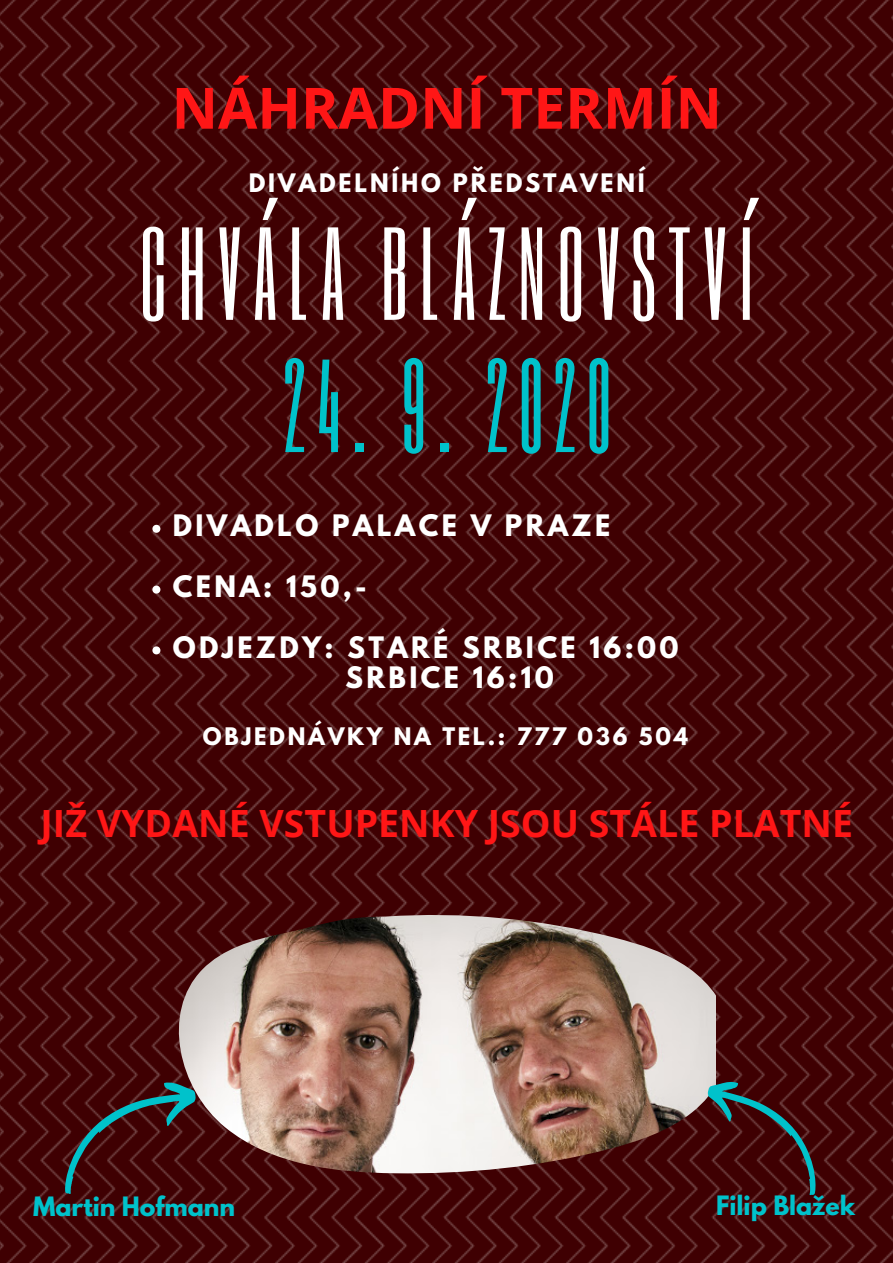
<style>
.page{position:relative;width:893px;height:1263px;background:#fff}
.page>*{position:absolute;margin:0;border:0;box-sizing:border-box;transform-origin:0 0}
.t1{font:109.57px "Six Caps";letter-spacing:.105em;color:#fff}
.t2{font:109.57px "Six Caps";letter-spacing:.105em;color:#00c2cb}
.t3{font:700 57px "Open Sans";color:#ff1616}
.t4{font:700 37.5px "Open Sans";color:#ff1616}
.t5{font:700 26.17px/30.4px "League Spartan";letter-spacing:.125em;color:#fff}
.t6{font:700 23.62px "League Spartan";color:#00c2cb}
.t7{font:700 22.58px "League Spartan";letter-spacing:.125em;color:#fff}
.t8{font:700 21.45px "League Spartan";letter-spacing:.125em;color:#fff}
</style>
<div class="page">
<img style="left:0;top:0;width:893px;height:1263px">
<svg style="left:152px;top:525px;width:8px;height:8px"></svg>
<svg style="left:152px;top:586px;width:8px;height:8px"></svg>
<svg style="left:152px;top:646px;width:8px;height:8px"></svg>
<img style="left:164px;top:911px;width:552px;height:263px">
<svg style="left:42px;top:1066px;width:163px;height:130px;background:#431b1d"></svg>
<svg style="left:698px;top:1066px;width:142px;height:131px;background:#431b1d"></svg>
<h2 class="t3" style="left:172px;top:68px;width:552px">NÁHRADNÍ TERMÍN</h2>
<p class="t7" style="left:249px;top:171px;width:398px">DIVADELNÍHO PŘEDSTAVENÍ</p>
<h1 class="t1" style="left:140px;top:199px;width:616px">CHVÁLA BLÁZNOVSTVÍ</h1>
<h1 class="t2" style="left:283px;top:331px;width:328px">24. 9. 2020</h1>
<p class="t5" style="left:173px;top:514px;width:439px">DIVADLO PALACE V PRAZE</p>
<p class="t5" style="left:173px;top:574px;width:195px">CENA: 150,-</p>
<p class="t5" style="left:346px;top:635px;width:334px;text-indent:-173px">ODJEZDY: STARÉ SRBICE 16:00<br>SRBICE 16:10</p>
<p class="t8" style="left:203px;top:725px;width:486px">OBJEDNÁVKY NA TEL.: 777 036 504</p>
<h3 class="t4" style="left:40px;top:797px;width:814px">JIŽ VYDANÉ VSTUPENKY JSOU STÁLE PLATNÉ</h3>
<p class="t6" style="left:33px;top:1194px;width:203px">Martin Hofmann</p>
<p class="t6" style="left:716px;top:1194px;width:140px">Filip Blažek</p>
</div>
